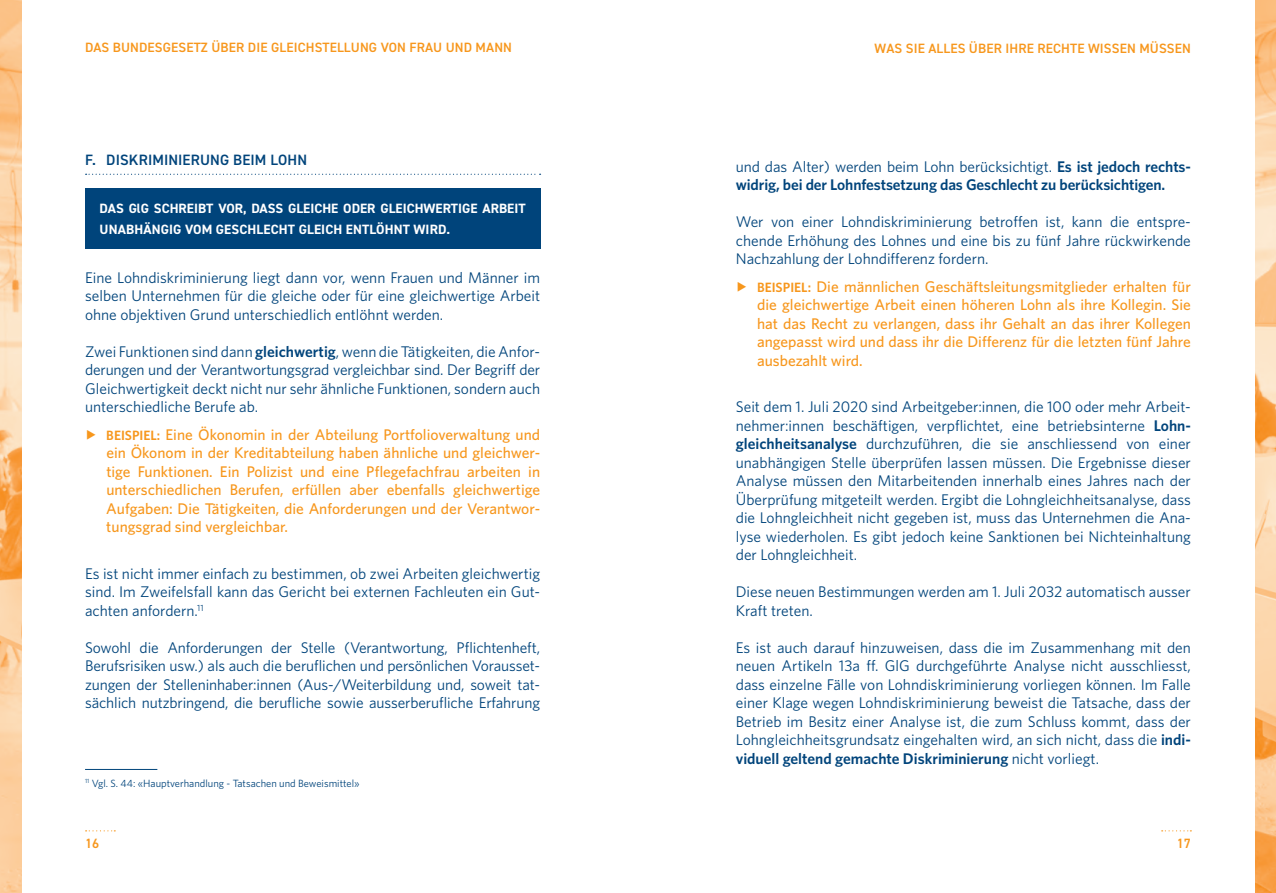
<style>
.page{position:relative;width:1276px;height:893px;background:#fff}
.page>*{position:absolute;margin:0;border:0;box-sizing:border-box;transform-origin:0 0}
.t1{font:15.45px/18.5px "Whitney";color:#00447b;text-align:justify}
.t2{font:500 15.45px/18.6px "Whitney";color:#f7971d;text-align:justify}
.t3{font:600 15.45px/18.5px "Whitney";letter-spacing:-.01em;color:#00447b}
.t4{font:600 15px "DIN2014";letter-spacing:.01em;color:#00447b}
.t5{font:700 13.5px/21px "DIN2014";color:#fff}
.t6{font:600 13.5px "DIN2014";letter-spacing:.01em;color:#f7971d}
.t7{font:10.5px "Whitney";color:#00447b}
.s1{font-weight:600}
.s2{font-weight:600;font-size:13.5px}
.s3{font-weight:400}
</style>
<div class="page">
<svg style="left:1255px;top:0;width:21px;height:893px;background:#fbca96"></svg>
<svg style="left:0;top:0;width:21px;height:893px;background:#fbca96"></svg>
<svg style="left:86px;top:830px;width:29px;height:1px"></svg>
<svg style="left:1161px;top:830px;width:30px;height:1px"></svg>
<svg style="left:86px;top:174px;width:454px;height:1px"></svg>
<div style="left:85px;top:188px;width:455px;height:61px;background:#00447b"></div>
<hr style="left:85px;top:769px;width:72px;height:1px;background:#00447b">
<p class="t6" style="left:85px;top:38px;width:428px">DAS BUNDESGESETZ ÜBER DIE GLEICHSTELLUNG VON FRAU UND MANN</p>
<p class="t4" style="left:85px;top:150px;width:223px">F. DISKRIMINIERUNG BEIM LOHN</p>
<p class="t5" style="left:100px;top:198px;width:427px">DAS GlG SCHREIBT VOR, DASS GLEICHE ODER GLEICHWERTIGE ARBEIT<br>UNABHÄNGIG VOM GESCHLECHT GLEICH ENTLÖHNT WIRD.</p>
<p class="t1" style="left:85px;top:268px;width:457px">Eine Lohndiskriminierung liegt dann vor, wenn Frauen und Männer im selben Unternehmen für die gleiche oder für eine gleichwertige Arbeit ohne objektiven Grund unterschiedlich entlöhnt werden.</p>
<p class="t1" style="left:85px;top:342px;width:457px">Zwei Funktionen sind dann <span class="s1">gleichwertig</span>, wenn die Tätigkeiten, die Anfor&shy;derungen und der Verantwortungsgrad vergleichbar sind. Der Begriff der Gleichwertigkeit deckt nicht nur sehr ähnliche Funktionen, sondern auch unterschiedliche Berufe ab.</p>
<p class="t2" style="left:106px;top:425px;width:435px;text-indent:-21px">▶ <span class="s2">BEISPIEL:</span> Eine Ökonomin in der Abteilung Portfolioverwaltung und ein Ökonom in der Kreditabteilung haben ähnliche und gleichwer&shy;tige Funktionen. Ein Polizist und eine Pflegefachfrau arbeiten in unterschiedlichen Berufen, erfüllen aber ebenfalls gleichwertige Aufgaben: Die Tätigkeiten, die Anforderungen und der Verantwor&shy;tungsgrad sind vergleichbar.</p>
<p class="t1" style="left:85px;top:564px;width:456px">Es ist nicht immer einfach zu bestimmen, ob zwei Arbeiten gleichwertig sind. Im Zweifelsfall kann das Gericht bei externen Fachleuten ein Gut&shy;achten anfordern.<sup>11</sup></p>
<p class="t1" style="left:85px;top:638px;width:456px">Sowohl die Anforderungen der Stelle (Verantwortung, Pflichtenheft, Berufsrisiken usw.) als auch die beruflichen und persönlichen Vorausset&shy;zungen der Stelleninhaber:innen (Aus-/Weiterbildung und, soweit tat&shy;sächlich nutzbringend, die berufliche sowie ausserberufliche Erfahrung</p>
<p class="t7" style="left:85px;top:776px;width:276px"><sup>11</sup> Vgl. S. 44: «Hauptverhandlung - Tatsachen und Beweismittel»</p>
<p class="t6" style="left:874px;top:39px;width:318px">WAS SIE ALLES ÜBER IHRE RECHTE WISSEN MÜSSEN</p>
<p class="t3" style="left:736px;top:157px;width:456px"><span class="s3">und das Alter) werden beim Lohn berücksichtigt.</span> Es ist jedoch rechts&shy;widrig, bei der Lohnfestsetzung das Geschlecht zu berücksichtigen.</p>
<p class="t1" style="left:736px;top:213px;width:456px">Wer von einer Lohndiskriminierung betroffen ist, kann die entspre&shy;chende Erhöhung des Lohnes und eine bis zu fünf Jahre rückwirkende Nachzahlung der Lohndifferenz fordern.</p>
<p class="t2" style="left:757px;top:277px;width:435px;text-indent:-21px">▶ <span class="s2">BEISPIEL:</span> Die männlichen Geschäftsleitungsmitglieder erhalten für die gleichwertige Arbeit einen höheren Lohn als ihre Kollegin. Sie hat das Recht zu verlangen, dass ihr Gehalt an das ihrer Kollegen angepasst wird und dass ihr die Differenz für die letzten fünf Jahre ausbezahlt wird.</p>
<p class="t1" style="left:736px;top:397px;width:456px">Seit dem 1. Juli 2020 sind Arbeitgeber:innen, die 100 oder mehr Arbeit&shy;nehmer:innen beschäftigen, verpflichtet, eine betriebsinterne <span class="s1">Lohn&shy;gleichheitsanalyse</span> durchzuführen, die sie anschliessend von einer unabhängigen Stelle überprüfen lassen müssen. Die Ergebnisse dieser Analyse müssen den Mitarbeitenden innerhalb eines Jahres nach der Überprüfung mitgeteilt werden. Ergibt die Lohngleichheitsanalyse, dass die Lohngleichheit nicht gegeben ist, muss das Unternehmen die Ana&shy;lyse wiederholen. Es gibt jedoch keine Sanktionen bei Nichteinhaltung der Lohngleichheit.</p>
<p class="t1" style="left:736px;top:582px;width:456px">Diese neuen Bestimmungen werden am 1. Juli 2032 automatisch ausser<br>Kraft treten.</p>
<p class="t1" style="left:736px;top:638px;width:456px">Es ist auch darauf hinzuweisen, dass die im Zusammenhang mit den neuen Artikeln 13a ff. GlG durchgeführte Analyse nicht ausschliesst, dass einzelne Fälle von Lohndiskriminierung vorliegen können. Im Falle einer Klage wegen Lohndiskriminierung beweist die Tatsache, dass der Betrieb im Besitz einer Analyse ist, die zum Schluss kommt, dass der Lohngleichheitsgrundsatz eingehalten wird, an sich nicht, dass die <span class="s1">indi&shy;viduell geltend gemachte Diskriminierung</span> nicht vorliegt.</p>
<p class="t6" style="left:85px;top:835px;width:16px">16</p>
<p class="t6" style="left:1176px;top:835px;width:16px">17</p>
</div>
